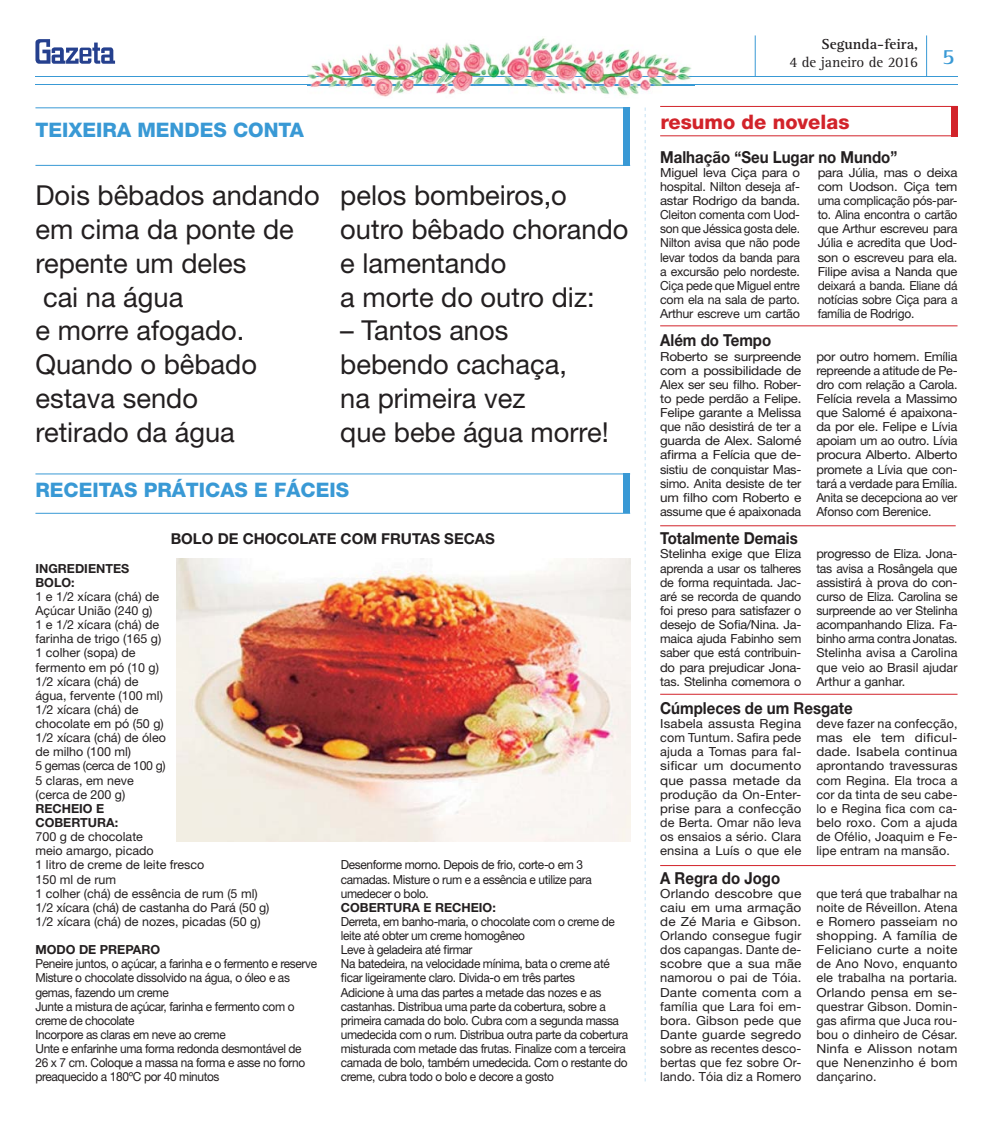
<style>
.page{position:relative;width:993px;height:1124px;background:#fff}
.page>*{position:absolute;margin:0;border:0;box-sizing:border-box;transform-origin:0 0}
.t1{font:27.5px/33.8px "Helvetica Neue";color:#231f20}
.t2{font:800 20px "Helvetica Neue";color:#3999d5}
.t3{font:800 20px "Helvetica Neue";color:#d2232a}
.t4{font:700 16.5px "Helvetica Neue";color:#231f20;scale:.91 1}
.t5{font:15px/18px "Rotis Serif";color:#231f20;text-align:center}
.t6{font:700 15px "Helvetica Neue";color:#231f20}
.t7{font:12.5px/14.1px "Helvetica Neue";letter-spacing:-.03em;color:#231f20;scale:.95 1}
.t8{font:12.5px/14.1px "Helvetica Neue";letter-spacing:-.03em;color:#231f20;text-align:justify}
.t9{font:12.5px/14.1px "Helvetica Neue";letter-spacing:-.03em;color:#231f20;text-align:justify;scale:1.06 1}
.t10{font:12.5px/14.1px "Helvetica Neue";color:#231f20}
.t11{font:12.5px/14.1px "Helvetica Neue";letter-spacing:-.03em;color:#231f20;text-align:justify;scale:1.09 1}
.t12{font:12.5px/14.1px "Helvetica Neue";letter-spacing:-.03em;color:#231f20;text-align:justify;scale:1.04 1}
.t13{font:12.5px/14.1px "Helvetica Neue";letter-spacing:-.03em;color:#231f20;text-align:justify;scale:1.1 1}
.t14{font:12.5px/14.1px "Helvetica Neue";letter-spacing:-.03em;color:#231f20;text-align:justify;scale:1.07 1}
.t15{font:700 12.5px/14.1px "Helvetica Neue";color:#231f20}
.s1{font-weight:700}
</style>
<div class="page">
<hr style="left:35px;top:84px;width:922px;height:1px;background:#3999d5">
<hr style="left:35px;top:76px;width:922px;height:1px;background:#3999d5">
<hr style="left:925px;top:35px;width:1px;height:41px;background:#3999d5">
<hr style="left:754px;top:35px;width:1px;height:42px;background:#3999d5">
<svg style="left:35px;top:39px;width:80px;height:25px"></svg>
<hr style="left:660px;top:325px;width:297px;height:1px;background:#d2232a">
<hr style="left:660px;top:693px;width:297px;height:1px;background:#d2232a">
<hr style="left:660px;top:525px;width:295px;height:1px;background:#d2232a">
<hr style="left:660px;top:865px;width:295px;height:1px;background:#d2232a">
<hr style="left:660px;top:106px;width:297px;height:1px;background:#d2232a">
<hr style="left:660px;top:135px;width:297px;height:1px;background:#d2232a">
<div style="left:950px;top:106px;width:7px;height:30px;background:#d2232a"></div>
<hr style="left:35px;top:473px;width:595px;height:1px;background:#3999d5">
<hr style="left:35px;top:513px;width:595px;height:1px;background:#3999d5">
<hr style="left:35px;top:165px;width:595px;height:1px;background:#3999d5">
<hr style="left:35px;top:107px;width:595px;height:1px;background:#3999d5">
<div style="left:623px;top:107px;width:7px;height:59px;background:#3999d5"></div>
<div style="left:623px;top:473px;width:7px;height:40px;background:#3999d5"></div>
<img style="left:176px;top:558px;width:454px;height:283px">
<img style="left:307px;top:38px;width:387px;height:59px">
<img style="left:307px;top:84px;width:387px;height:1px">
<img style="left:307px;top:76px;width:387px;height:1px">
<svg style="left:644px;top:108px;width:1px;height:973px"></svg>
<h2 class="t2" style="left:35px;top:123px;width:270px">TEIXEIRA MENDES CONTA</h2>
<h1 class="t1" style="left:35px;top:181px;width:285px">Dois bêbados andando em cima da ponte de repente um deles<br>cai na água<br>e morre afogado.<br>Quando o bêbado estava sendo<br>retirado da água</h1>
<h1 class="t1" style="left:340px;top:181px;width:289px">pelos bombeiros,o outro bêbado chorando e lamentando<br>a morte do outro diz:</h1>
<h1 class="t1" style="left:340px;top:316px;width:270px">– Tantos anos bebendo cachaça,<br>na primeira vez<br>que bebe água morre!</h1>
<h2 class="t2" style="left:35px;top:483px;width:315px">RECEITAS PRÁTICAS E FÁCEIS</h2>
<p class="t6" style="left:171px;top:533px;width:325px">BOLO DE CHOCOLATE COM FRUTAS SECAS</p>
<p class="t15" style="left:35px;top:562px;width:95px">INGREDIENTES<br>BOLO:</p>
<p class="t10" style="left:35px;top:590px;width:132px">1 e 1/2 xícara (chá) de<br>Açúcar União (240 g)<br>1 e 1/2 xícara (chá) de farinha de trigo (165 g)<br>1 colher (sopa) de fermento em pó (10 g)<br>1/2 xícara (chá) de água, fervente (100 ml)<br>1/2 xícara (chá) de chocolate em pó (50 g)<br>1/2 xícara (chá) de óleo de milho (100 ml)<br>5 gemas (cerca de 100 g)<br>5 claras, em neve (cerca de 200 g)</p>
<p class="t15" style="left:35px;top:802px;width:84px">RECHEIO E<br>COBERTURA:</p>
<p class="t10" style="left:35px;top:830px;width:235px">700 g de chocolate<br>meio amargo, picado<br>1 litro de creme de leite fresco<br>150 ml de rum<br>1 colher (chá) de essência de rum (5 ml)<br>1/2 xícara (chá) de castanha do Pará (50 g)<br>1/2 xícara (chá) de nozes, picadas (50 g)</p>
<p class="t15" style="left:35px;top:943px;width:126px">MODO DE PREPARO</p>
<p class="t7" style="left:35px;top:957px;width:298px">Peneire juntos, o açúcar, a farinha e o fermento e reserve Misture o chocolate dissolvido na água, o óleo e as gemas, fazendo um creme<br>Junte a mistura de açúcar, farinha e fermento com o creme de chocolate<br>Incorpore as claras em neve ao creme<br>Unte e enfarinhe uma forma redonda desmontável de 26 x 7 cm. Coloque a massa na forma e asse no forno preaquecido a 180ºC por 40 minutos</p>
<p class="t7" style="left:341px;top:859px;width:266px">Desenforme morno. Depois de frio, corte-o em 3 camadas. Misture o rum e a essência e utilize para umedecer o bolo.</p>
<p class="t15" style="left:341px;top:901px;width:156px">COBERTURA E RECHEIO:</p>
<p class="t7" style="left:341px;top:915px;width:304px">Derreta, em banho-maria, o chocolate com o creme de leite até obter um creme homogêneo<br>Leve à geladeira até firmar<br>Na batedeira, na velocidade mínima, bata o creme até ficar ligeiramente claro. Divida-o em três partes<br>Adicione à uma das partes a metade das nozes e as castanhas. Distribua uma parte da cobertura, sobre a primeira camada do bolo. Cubra com a segunda massa umedecida com o rum. Distribua outra parte da cobertura misturada com metade das frutas. Finalize com a terceira camada de bolo, também umedecida. Com o restante do creme, cubra todo o bolo e decore a gosto</p>
<p class="t5" style="left:789px;top:37px;width:167px"><span class="s1">Segunda-feira,<br></span>4 de janeiro de 2016 <sup>5</sup></p>
<h2 class="t3" style="left:660px;top:115px;width:190px">resumo de novelas</h2>
<h3 class="t4" style="left:660px;top:151px;width:262px">Malhação “Seu Lugar no Mundo”</h3>
<p class="t9" style="left:660px;top:166px;width:133px">Miguel leva Ciça para o hospital. Nilton deseja af&shy;astar Rodrigo da banda.<br>Cleiton comenta com Uod&shy;son que Jéssica gosta dele.<br>Nilton avisa que não pode levar todos da banda para a excursão pelo nordeste.<br>Ciça pede que Miguel entre com ela na sala de parto.<br>Arthur escreve um cartão</p>
<p class="t9" style="left:817px;top:166px;width:133px">para Júlia, mas o deixa com Uodson. Ciça tem uma complicação pós-par&shy;to. Alina encontra o cartão que Arthur escreveu para Júlia e acredita que Uod&shy;son o escreveu para ela.<br>Filipe avisa a Nanda que deixará a banda. Eliane dá notícias sobre Ciça para a família de Rodrigo.</p>
<h3 class="t4" style="left:660px;top:334px;width:124px">Além do Tempo</h3>
<p class="t13" style="left:660px;top:350px;width:130px">Roberto se surpreende com a possibilidade de Alex ser seu filho. Rober&shy;to pede perdão a Felipe.<br>Felipe garante a Melissa que não desistirá de ter a guarda de Alex. Salomé afirma a Felícia que de&shy;sistiu de conquistar Mas&shy;simo. Anita desiste de ter um filho com Roberto e assume que é apaixonada</p>
<p class="t12" style="left:816px;top:350px;width:137px">por outro homem. Emília repreende a atitude de Pe&shy;dro com relação a Carola.<br>Felícia revela a Massimo que Salomé é apaixona&shy;da por ele. Felipe e Lívia apoiam um ao outro. Lívia procura Alberto. Alberto promete a Lívia que con&shy;tará a verdade para Emília.<br>Anita se decepciona ao ver Afonso com Berenice.</p>
<p class="t14" style="left:660px;top:548px;width:133px">Stelinha exige que Eliza aprenda a usar os talheres de forma requintada. Jac&shy;aré se recorda de quando foi preso para satisfazer o desejo de Sofia/Nina. Ja&shy;maica ajuda Fabinho sem saber que está contribuin&shy;do para prejudicar Jona&shy;tas. Stelinha comemora o</p>
<p class="t8" style="left:816px;top:548px;width:143px">progresso de Eliza. Jona&shy;tas avisa a Rosângela que assistirá à prova do con&shy;curso de Eliza. Carolina se surpreende ao ver Stelinha acompanhando Eliza. Fa&shy;binho arma contra Jonatas.<br>Stelinha avisa a Carolina que veio ao Brasil ajudar Arthur a ganhar.</p>
<p class="t9" style="left:660px;top:717px;width:135px">Isabela assusta Regina com Tuntum. Safira pede ajuda a Tomas para fal&shy;sificar um documento que passa metade da produção da On-Enter&shy;prise para a confecção de Berta. Omar não leva os ensaios a sério. Clara ensina a Luís o que ele</p>
<p class="t8" style="left:816px;top:717px;width:143px">deve fazer na confecção, mas ele tem dificul&shy;dade. Isabela continua aprontando travessuras com Regina. Ela troca a cor da tinta de seu cabe&shy;lo e Regina fica com ca&shy;belo roxo. Com a ajuda de Ofélio, Joaquim e Fe&shy;lipe entram na mansão.</p>
<p class="t11" style="left:660px;top:887px;width:131px">Orlando descobre que caiu em uma armação de Zé Maria e Gibson.<br>Orlando consegue fugir dos capangas. Dante de&shy;scobre que a sua mãe namorou o pai de Tóia.<br>Dante comenta com a família que Lara foi em&shy;bora. Gibson pede que Dante guarde segredo sobre as recentes desco&shy;bertas que fez sobre Or&shy;lando. Tóia diz a Romero</p>
<p class="t8" style="left:816px;top:887px;width:143px">que terá que trabalhar na noite de Réveillon. Atena e Romero passeiam no shopping. A família de Feliciano curte a noite de Ano Novo, enquanto ele trabalha na portaria.<br>Orlando pensa em se&shy;questrar Gibson. Domin&shy;gas afirma que Juca rou&shy;bou o dinheiro de César.<br>Ninfa e Alisson notam que Nenenzinho é bom dançarino.</p>
<h3 class="t4" style="left:660px;top:532px;width:153px">Totalmente Demais</h3>
<h3 class="t4" style="left:660px;top:702px;width:213px">Cúmpleces de um Resgate</h3>
<h3 class="t4" style="left:660px;top:871px;width:133px">A Regra do Jogo</h3>
</div>
